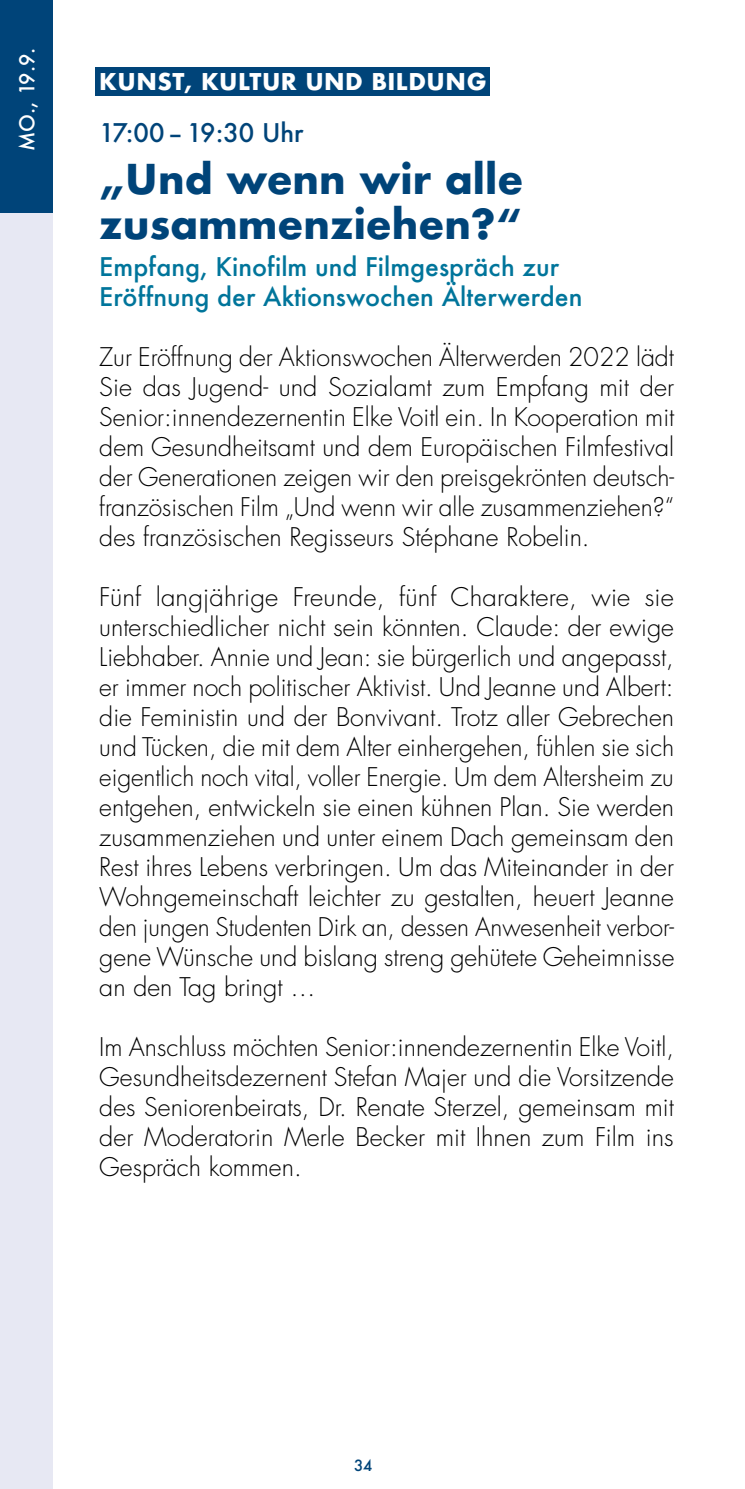
<style>
.page{position:relative;width:745px;height:1489px;background:#fff}
.page>*{position:absolute;margin:0;border:0;box-sizing:border-box;transform-origin:0 0}
.Titel_Kunst{font:700 40px/45px "Futura";color:#004479}
.Grundschrift_ohne_Ra{font:300 25px/30px "Futura LT Pro";color:#000;text-align:justify}
.Untertitel{font:500 25px "Futura";color:#00759b}
.Uhrzeit{font:500 25px "Futura";color:#004479}
.Schattierung{font:700 22.5px "Futura";letter-spacing:.02em;color:#fff}
.t1{font:500 20px "Futura";color:#fff}
.t2{font:500 15px "Futura";color:#004479}
</style>
<div class="page">
<div style="left:96px;top:67px;width:393px;height:29px;background:#004479"></div>
<div style="left:0;top:0;width:52px;height:213px;background:#004479"></div>
<div style="left:0;top:213px;width:52px;height:212px;background:#e7e8f3"></div>
<div style="left:0;top:425px;width:52px;height:213px;background:#e7e8f3"></div>
<div style="left:0;top:638px;width:52px;height:212px;background:#e7e8f3"></div>
<div style="left:0;top:850px;width:52px;height:213px;background:#e7e8f3"></div>
<div style="left:0;top:1063px;width:52px;height:213px;background:#e7e8f3"></div>
<div style="left:0;top:1276px;width:52px;height:212px;background:#e7e8f3"></div>
<p class="t1" style="left:13px;top:151px;width:105px;rotate:-90deg">MO., 19.9.</p>
<p class="Schattierung" style="left:99px;top:65px;width:388px">KUNST, KULTUR UND BILDUNG</p>
<p class="Uhrzeit" style="left:99px;top:115px;width:206px">17:00–19:30 Uhr</p>
<p class="Titel_Kunst" style="left:99px;top:156px;width:425px">„Und wenn wir alle zusammenziehen?“</p>
<p class="Untertitel" style="left:99px;top:249px;width:461px">Empfang, Kinofilm und Filmgespräch zur</p>
<p class="Untertitel" style="left:99px;top:279px;width:484px">Eröffnung der Aktionswochen Älterwerden</p>
<p class="Grundschrift_ohne_Ra" style="left:99px;top:342px;width:576px">Zur Eröffnung der Aktionswochen Älterwerden 2022 lädt Sie das Jugend- und Sozialamt zum Empfang mit der Senior:innendezernentin Elke Voitl ein. In Kooperation mit dem Gesundheitsamt und dem Europäischen Filmfestival der Generationen zeigen wir den preisgekrönten deutsch&shy;französischen Film „Und wenn wir alle zusammenziehen?“ des französischen Regisseurs Stéphane Robelin.</p>
<p class="Grundschrift_ohne_Ra" style="left:99px;top:582px;width:576px">Fünf langjährige Freunde, fünf Charaktere, wie sie unterschiedlicher nicht sein könnten. Claude: der ewige Liebhaber. Annie und Jean: sie bürgerlich und angepasst, er immer noch politischer Aktivist. Und Jeanne und Albert: die Feministin und der Bonvivant. Trotz aller Gebrechen und Tücken, die mit dem Alter einhergehen, fühlen sie sich eigentlich noch vital, voller Energie. Um dem Altersheim zu entgehen, entwickeln sie einen kühnen Plan. Sie werden zusammenziehen und unter einem Dach gemeinsam den Rest ihres Lebens verbringen. Um das Miteinander in der Wohngemeinschaft leichter zu gestalten, heuert Jeanne den jungen Studenten Dirk an, dessen Anwesenheit verbor&shy;gene Wünsche und bislang streng gehütete Geheimnisse an den Tag bringt …</p>
<p class="Grundschrift_ohne_Ra" style="left:99px;top:1032px;width:576px">Im Anschluss möchten Senior:innendezernentin Elke Voitl, Gesundheitsdezernent Stefan Majer und die Vorsitzende des Seniorenbeirats, Dr. Renate Sterzel, gemeinsam mit der Moderatorin Merle Becker mit Ihnen zum Film ins Gespräch kommen.</p>
<p class="t2" style="left:354px;top:1454px;width:20px">34</p>
</div>
